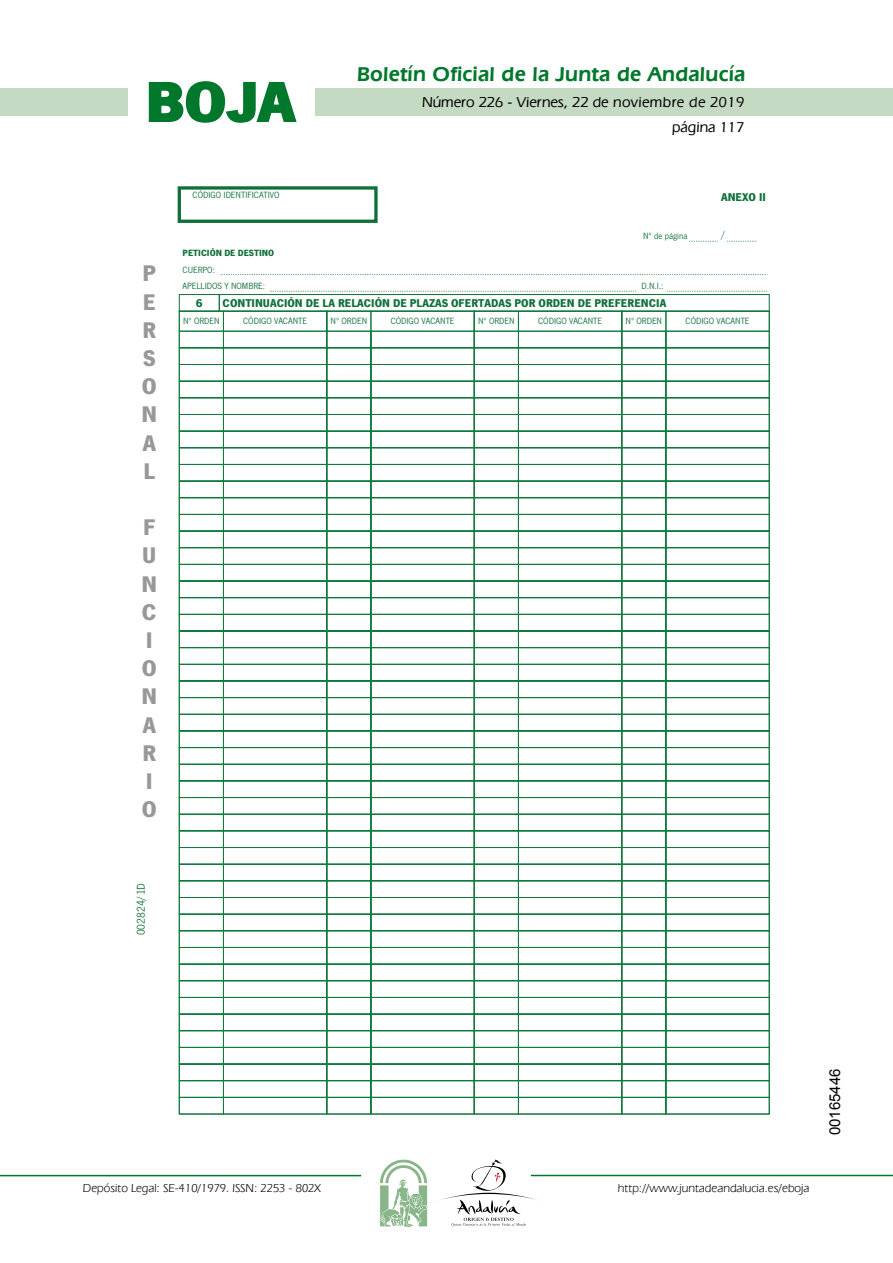
<style>
.page{position:relative;width:893px;height:1263px;background:#fff}
.page>*{position:absolute;margin:0;border:0;box-sizing:border-box;transform-origin:0 0}
.t1{font:700 57.75px "News Got T";color:#00782c;scale:1.14 1}
.t2{font:700 23.55px/28.2px "News Got T";color:#989898;text-align:justify}
.t3{font:600 21px "Eras IT Cby BT";letter-spacing:.01em;color:#00782c}
.t4{font:500 15px/24.5px "Eras IT Cby BT";color:#000;text-align:right}
.t5{font:15px "Arial";color:#000}
.t6{font:12px "Eras IT Cby BT";color:#000}
.t7{font:700 11.7px "News Got T";color:#107039}
.t8{font:11.7px "News Got T";color:#107039}
.t9{font:10.65px "News Got T";color:#107039}
.t10{font:9.45px/16.6px "News Got T";color:#107039}
.t11{font:700 9.45px "News Got T";color:#107039}
</style>
<div class="page">
<div style="left:315px;top:88px;width:577px;height:28px;background:#c5dac3"></div>
<div style="left:0;top:88px;width:128px;height:28px;background:#c5dac3"></div>
<hr style="left:0;top:1175px;width:361px;height:1px;background:#00782c">
<hr style="left:531px;top:1175px;width:361px;height:1px;background:#00782c">
<svg style="left:148px;top:81px;width:149px;height:42px"></svg>
<svg style="left:380px;top:1159px;width:47px;height:68px"></svg>
<svg style="left:442px;top:1159px;width:100px;height:67px"></svg>
<div style="left:178px;top:186px;width:199px;height:37px;border:3px solid #107039"></div>
<svg style="left:689px;top:241px;width:27px;height:1px"></svg>
<svg style="left:727px;top:241px;width:29px;height:1px"></svg>
<svg style="left:221px;top:274px;width:546px;height:1px"></svg>
<svg style="left:270px;top:291px;width:367px;height:1px"></svg>
<svg style="left:667px;top:291px;width:100px;height:1px"></svg>
<div style="left:179px;top:294px;width:41px;height:18px;border:1px solid #107039"></div>
<div style="left:219px;top:294px;width:550px;height:18px;border:1px solid #107039"></div>
<div style="left:179px;top:311px;width:45px;height:20px;border:1px solid #0d7b3e"></div>
<div style="left:223px;top:311px;width:104px;height:20px;border:1px solid #0d7b3e"></div>
<svg style="left:179px;top:331px;width:147px;height:783px"></svg>
<div style="left:326px;top:311px;width:45px;height:20px;border:1px solid #0d7b3e"></div>
<div style="left:371px;top:311px;width:103px;height:20px;border:1px solid #0d7b3e"></div>
<svg style="left:326px;top:331px;width:148px;height:783px"></svg>
<div style="left:474px;top:311px;width:44px;height:20px;border:1px solid #0d7b3e"></div>
<div style="left:518px;top:311px;width:104px;height:20px;border:1px solid #0d7b3e"></div>
<svg style="left:474px;top:331px;width:147px;height:783px"></svg>
<div style="left:621px;top:311px;width:45px;height:20px;border:1px solid #0d7b3e"></div>
<div style="left:665px;top:311px;width:104px;height:20px;border:1px solid #0d7b3e"></div>
<svg style="left:621px;top:331px;width:148px;height:783px"></svg>
<h1 class="t1" style="left:145px;top:68px;width:133px">BOJA</h1>
<h3 class="t3" style="left:357px;top:62px;width:390px">Boletín Oficial de la Junta de Andalucía</h3>
<h3 class="t4" style="left:422px;top:90px;width:324px">Número 226 - Viernes, 22 de noviembre de 2019 página 117</h3>
<p class="t10" style="left:193px;top:187px;width:88px">CÓDIGO IDENTIFICATIVO</p>
<p class="t7" style="left:721px;top:190px;width:46px">ANEXO II</p>
<h2 class="t2" style="left:141px;top:259px;width:17px">P E R S O N A L</h2>
<h2 class="t2" style="left:141px;top:513px;width:17px;text-align:left">F<br>U<br>N<br>C<br>I<br>O<br>N<br>A<br>R<br>I<br>O</h2>
<p class="t8" style="left:134px;top:935px;width:54px;rotate:-90deg">002824/1D</p>
<p class="t11" style="left:183px;top:247px;width:93px">PETICIÓN DE DESTINO</p>
<p class="t10" style="left:183px;top:261px;width:84px">CUERPO:<br>APELLIDOS Y NOMBRE:</p>
<p class="t10" style="left:643px;top:228px;width:46px">Nº de página</p>
<p class="t9" style="left:721px;top:229px;width:6px">/</p>
<p class="t10" style="left:641px;top:278px;width:23px">D.N.I.:</p>
<p class="t7" style="left:196px;top:296px;width:8px">6</p>
<p class="t7" style="left:223px;top:296px;width:445px">CONTINUACIÓN DE LA RELACIÓN DE PLAZAS OFERTADAS POR ORDEN DE PREFERENCIA</p>
<p class="t10" style="left:183px;top:313px;width:38px">Nº ORDEN</p>
<p class="t10" style="left:243px;top:313px;width:65px">CÓDIGO VACANTE</p>
<p class="t10" style="left:330px;top:313px;width:38px">Nº ORDEN</p>
<p class="t10" style="left:390px;top:313px;width:65px">CÓDIGO VACANTE</p>
<p class="t10" style="left:478px;top:313px;width:38px">Nº ORDEN</p>
<p class="t10" style="left:538px;top:313px;width:65px">CÓDIGO VACANTE</p>
<p class="t10" style="left:625px;top:313px;width:38px">Nº ORDEN</p>
<p class="t10" style="left:685px;top:313px;width:65px">CÓDIGO VACANTE</p>
<p class="t6" style="left:83px;top:1181px;width:239px">Depósito Legal: SE-410/1979. ISSN: 2253 - 802X</p>
<p class="t6" style="left:618px;top:1181px;width:193px">http://www.juntadeandalucia.es/eboja</p>
<h3 class="t5" style="left:825px;top:1135px;width:68px;rotate:-90deg">00165446</h3>
</div>
